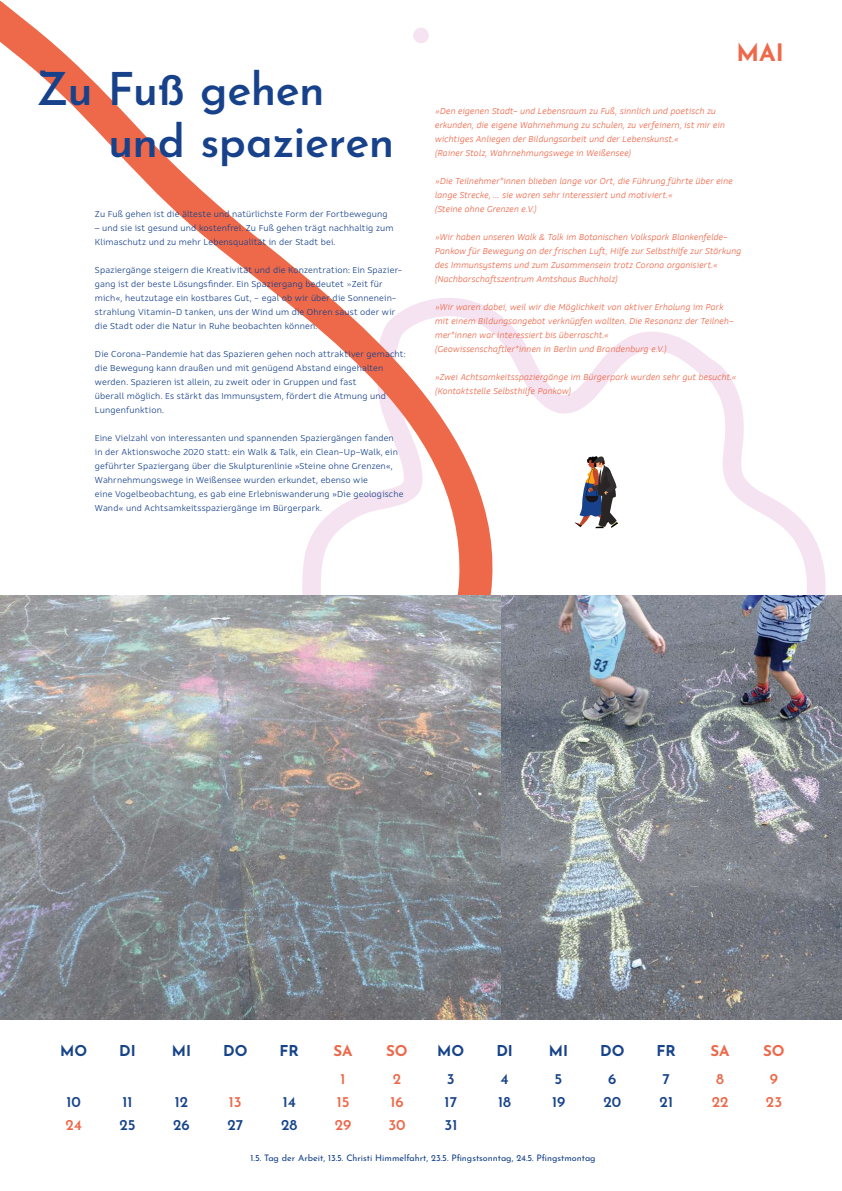
<style>
.page{position:relative;width:842px;height:1191px;background:#fff}
.page>*{position:absolute;margin:0;border:0;box-sizing:border-box;transform-origin:0 0}
.t1{font:600 45px/52px "Josefin Sans";letter-spacing:-.015em;color:#17428b}
.t2{font:700 24px "Josefin Sans";color:#ed694a}
.t3{font:600 15px "Josefin Sans";color:#17438a}
.t4{font:700 15px "Josefin Sans";color:#17438a}
.t5{font:600 15px "Josefin Sans";color:#ed694a}
.t6{font:700 15px "Josefin Sans";color:#ed694a}
.t7{font:600 15px "Josefin Sans";color:#ed694b}
.t8{font:300 9.5px/14px "Rehn W03";letter-spacing:.01em;color:#17428b}
.t9{font:italic 300 9.5px/14px "Rehn W03";letter-spacing:.015em;color:#ed694b}
.t10{font:9px "Josefin Sans";color:#17438a}
.s1{font-family:"Josefin Sans"}
</style>
<div class="page">
<svg style="left:540px;top:331px;width:286px;height:264px"></svg>
<svg style="left:0;top:0;width:540px;height:595px"></svg>
<img style="left:0;top:595px;width:842px;height:424px">
<svg style="left:575px;top:456px;width:43px;height:72px"></svg>
<div style="left:413px;top:28px;width:16px;height:15px;background:#f6e3f1;border-radius:50%"></div>
<h1 class="t1" style="left:108px;top:57px;width:288px;text-indent:-72px">Zu Fuß gehen und spazieren</h1>
<p class="t8" style="left:95px;top:207px;width:294px">Zu Fuß gehen ist die älteste und natürlichste Form der Fortbewegung</p>
<p class="t8" style="left:95px;top:221px;width:300px">– und sie ist gesund und kostenfrei. Zu Fuß gehen trägt nachhaltig zum<br>Klimaschutz und zu mehr Lebensqualität in der Stadt bei.</p>
<p class="t8" style="left:95px;top:263px;width:309px">Spaziergänge steigern die Kreativität und die Konzentration: Ein Spazier&shy;gang ist der beste Lösungsfinder. Ein Spaziergang bedeutet <span class="s1">»</span>Zeit für mich«, heutzutage ein kostbares Gut, - egal ob wir über die Sonnenein&shy;strahlung Vitamin-D tanken, uns der Wind um die Ohren saust oder wir die Stadt oder die Natur in Ruhe beobachten können.</p>
<p class="t8" style="left:95px;top:347px;width:312px">Die Corona-Pandemie hat das Spazieren gehen noch attraktiver gemacht: die Bewegung kann draußen und mit genügend Abstand eingehalten werden. Spazieren ist allein, zu zweit oder in Gruppen und fast<br>überall möglich. Es stärkt das Immunsystem, fördert die Atmung und Lungenfunktion.</p>
<p class="t8" style="left:95px;top:431px;width:310px">Eine Vielzahl von interessanten und spannenden Spaziergängen fanden in der Aktionswoche 2020 statt: ein Walk &amp; Talk, ein Clean-Up-Walk, ein geführter Spaziergang über die Skulpturenlinie »Steine ohne Grenzen«, Wahrnehmungswege in Weißensee wurden erkundet, ebenso wie<br>eine Vogelbeobachtung, es gab eine Erlebniswanderung »Die geologische Wand« und Achtsamkeitsspaziergänge im Bürgerpark.</p>
<h2 class="t2" style="left:736px;top:31px;width:49px">MAI</h2>
<p class="t9" style="left:435px;top:104px;width:291px">»Den eigenen Stadt- und Lebensraum zu Fuß, sinnlich und poetisch zu erkunden, die eigene Wahrnehmung zu schulen, zu verfeinern, ist mir ein wichtiges Anliegen der Bildungsarbeit und der Lebenskunst.«<br>(Rainer Stolz, Wahrnehmungswege in Weißensee)</p>
<p class="t9" style="left:435px;top:174px;width:299px">»Die Teilnehmer*innen blieben lange vor Ort, die Führung führte über eine lange Strecke, … sie waren sehr interessiert und motiviert.«<br>(Steine ohne Grenzen e.V.)</p>
<p class="t9" style="left:435px;top:230px;width:308px">»Wir haben unseren Walk &amp; Talk im Botanischen Volkspark Blankenfelde-Pankow für Bewegung an der frischen Luft, Hilfe zur Selbsthilfe zur Stärkung des Immunsystems und zum Zusammensein trotz Corona organisiert.« (Nachbarschaftszentrum Amtshaus Buchholz)</p>
<p class="t9" style="left:435px;top:300px;width:300px">»Wir waren dabei, weil wir die Möglichkeit von aktiver Erholung im Park mit einem Bildungsangebot verknüpfen wollten. Die Resonanz der Teilneh&shy;mer*innen war interessiert bis überrascht.«<br>(Geowissenschaftler*innen in Berlin und Brandenburg e.V.)</p>
<p class="t9" style="left:435px;top:370px;width:303px">»Zwei Achtsamkeitsspaziergänge im Bürgerpark wurden sehr gut besucht.« (Kontaktstelle Selbsthilfe Pankow)</p>
<h3 class="t4" style="left:60px;top:1037px;width:28px">MO</h3>
<h3 class="t4" style="left:119px;top:1037px;width:18px">DI</h3>
<h3 class="t4" style="left:172px;top:1037px;width:21px">MI</h3>
<h3 class="t4" style="left:223px;top:1037px;width:26px">DO</h3>
<h3 class="t4" style="left:280px;top:1037px;width:21px">FR</h3>
<h3 class="t6" style="left:333px;top:1037px;width:21px">SA</h3>
<h3 class="t6" style="left:386px;top:1037px;width:23px">SO</h3>
<h3 class="t4" style="left:437px;top:1037px;width:28px">MO</h3>
<h3 class="t4" style="left:496px;top:1037px;width:18px">DI</h3>
<h3 class="t4" style="left:549px;top:1037px;width:21px">MI</h3>
<h3 class="t4" style="left:600px;top:1037px;width:26px">DO</h3>
<h3 class="t4" style="left:657px;top:1037px;width:21px">FR</h3>
<h3 class="t6" style="left:710px;top:1037px;width:21px">SA</h3>
<h3 class="t6" style="left:763px;top:1037px;width:23px">SO</h3>
<h3 class="t5" style="left:341px;top:1066px;width:7px">1</h3>
<h3 class="t5" style="left:393px;top:1066px;width:10px">2</h3>
<h3 class="t3" style="left:447px;top:1066px;width:9px">3</h3>
<h3 class="t3" style="left:501px;top:1066px;width:10px">4</h3>
<h3 class="t3" style="left:555px;top:1066px;width:9px">5</h3>
<h3 class="t3" style="left:608px;top:1066px;width:10px">6</h3>
<h3 class="t3" style="left:662px;top:1066px;width:9px">7</h3>
<h3 class="t5" style="left:716px;top:1066px;width:9px">8</h3>
<h3 class="t5" style="left:770px;top:1066px;width:10px">9</h3>
<h3 class="t3" style="left:67px;top:1089px;width:16px">10</h3>
<h3 class="t3" style="left:123px;top:1089px;width:12px">11</h3>
<h3 class="t3" style="left:175px;top:1089px;width:15px">12</h3>
<h3 class="t7" style="left:229px;top:1089px;width:14px">13</h3>
<h3 class="t3" style="left:283px;top:1089px;width:15px">14</h3>
<h3 class="t5" style="left:337px;top:1089px;width:14px">15</h3>
<h3 class="t5" style="left:390px;top:1089px;width:15px">16</h3>
<h3 class="t3" style="left:445px;top:1089px;width:14px">17</h3>
<h3 class="t3" style="left:498px;top:1089px;width:14px">18</h3>
<h3 class="t3" style="left:552px;top:1089px;width:15px">19</h3>
<h3 class="t3" style="left:604px;top:1089px;width:19px">20</h3>
<h3 class="t3" style="left:660px;top:1089px;width:15px">21</h3>
<h3 class="t5" style="left:712px;top:1089px;width:18px">22</h3>
<h3 class="t5" style="left:766px;top:1089px;width:18px">23</h3>
<h3 class="t7" style="left:66px;top:1111px;width:18px">24</h3>
<h3 class="t3" style="left:120px;top:1111px;width:18px">25</h3>
<h3 class="t3" style="left:173px;top:1111px;width:18px">26</h3>
<h3 class="t3" style="left:227px;top:1111px;width:17px">27</h3>
<h3 class="t3" style="left:281px;top:1111px;width:18px">28</h3>
<h3 class="t5" style="left:335px;top:1111px;width:18px">29</h3>
<h3 class="t5" style="left:388px;top:1111px;width:19px">30</h3>
<h3 class="t3" style="left:444px;top:1111px;width:14px">31</h3>
<p class="t10" style="left:251px;top:1150px;width:347px">1.5. Tag der Arbeit, 13.5. Christi Himmelfahrt, 23.5. Pfingstsonntag, 24.5. Pfingstmontag</p>
</div>
